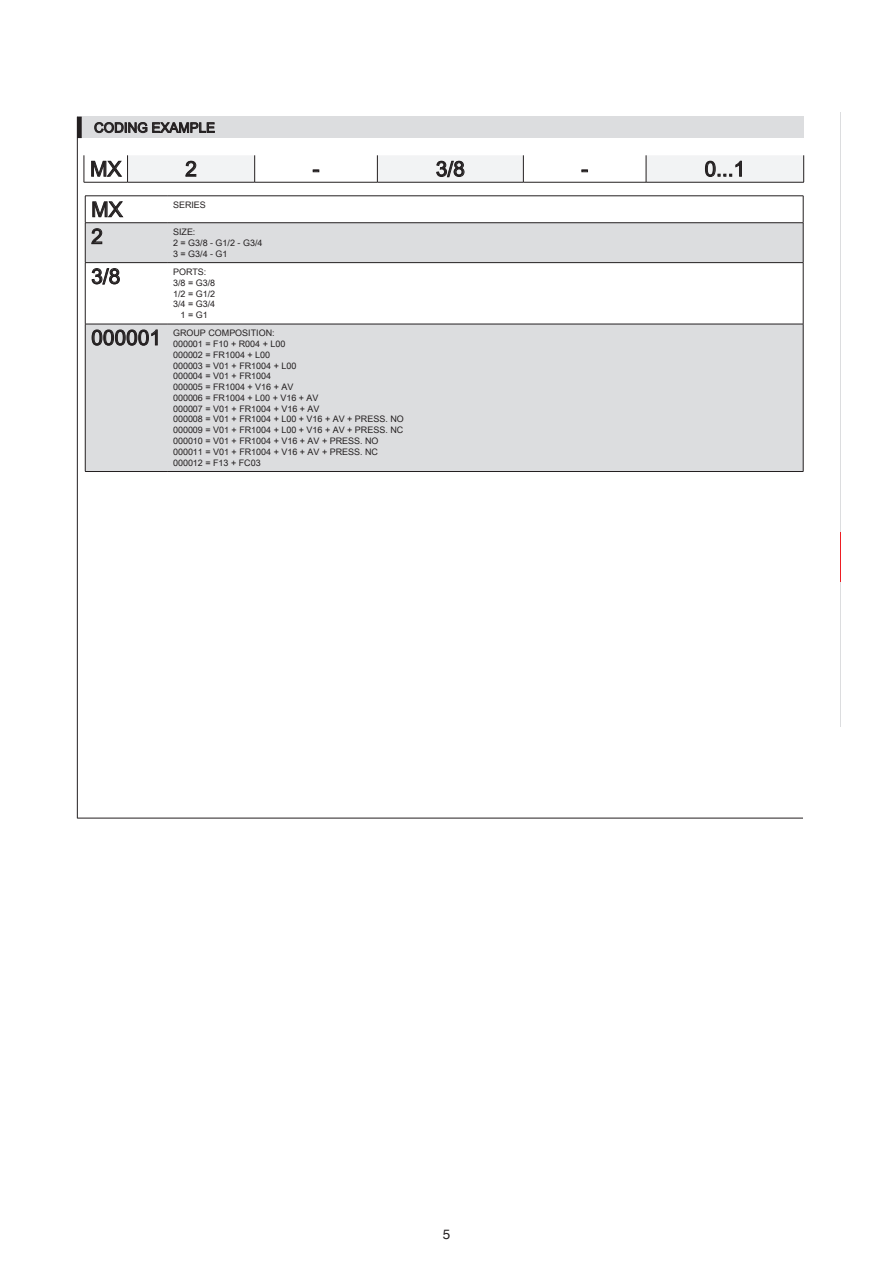
<style>
.page{position:relative;width:893px;height:1263px;background:#fff}
.page>*{position:absolute;margin:0;border:0;box-sizing:border-box;transform-origin:0 0}
.t1{font:20.85px "Arial Unicode MS";color:#231f20}
.t2{font:13.5px "Arial Unicode MS";color:#231f20}
.t3{font:13.5px "Helvetica";color:#231f20}
.t4{font:9px/10.8px "Arial Unicode MS";color:#231f20}
</style>
<div class="page">
<hr style="left:840px;top:113px;width:1px;height:614px;background:#dcdddf">
<hr style="left:840px;top:532px;width:1px;height:50px;background:#ee1d23">
<div style="left:78px;top:117px;width:726px;height:21px;background:#dcdddf"></div>
<svg style="left:94px;top:122px;width:121px;height:12px"></svg>
<svg style="left:86px;top:223px;width:717px;height:248px;fill:#dcdddf"></svg>
<hr style="left:85px;top:196px;width:82px;height:1px;background:#231f20">
<hr style="left:167px;top:196px;width:636px;height:1px;background:#231f20">
<svg style="left:803px;top:196px;width:1px;height:27px"></svg>
<hr style="left:85px;top:222px;width:82px;height:1px;background:#231f20">
<hr style="left:85px;top:223px;width:1px;height:39px;background:#231f20">
<hr style="left:167px;top:222px;width:636px;height:1px;background:#231f20">
<hr style="left:803px;top:223px;width:1px;height:39px;background:#231f20">
<hr style="left:85px;top:262px;width:82px;height:1px;background:#231f20">
<hr style="left:85px;top:263px;width:1px;height:61px;background:#231f20">
<hr style="left:167px;top:262px;width:636px;height:1px;background:#231f20">
<hr style="left:803px;top:263px;width:1px;height:61px;background:#231f20">
<hr style="left:85px;top:324px;width:82px;height:1px;background:#231f20">
<hr style="left:85px;top:324px;width:1px;height:147px;background:#231f20">
<hr style="left:85px;top:471px;width:82px;height:1px;background:#231f20">
<hr style="left:167px;top:324px;width:636px;height:1px;background:#231f20">
<hr style="left:803px;top:324px;width:1px;height:147px;background:#231f20">
<hr style="left:167px;top:471px;width:636px;height:1px;background:#231f20">
<svg style="left:85px;top:196px;width:38px;height:48px"></svg>
<svg style="left:92px;top:268px;width:28px;height:16px"></svg>
<svg style="left:92px;top:329px;width:66px;height:17px"></svg>
<hr style="left:77px;top:818px;width:726px;height:1px;background:#231f20">
<hr style="left:78px;top:117px;width:3px;height:21px;background:#231f20">
<div style="left:77px;top:117px;width:5px;height:21px;border:1px solid #231f20"></div>
<hr style="left:84px;top:182px;width:44px;height:1px;background:#231f20">
<hr style="left:128px;top:182px;width:127px;height:1px;background:#231f20">
<hr style="left:255px;top:182px;width:122px;height:1px;background:#231f20">
<hr style="left:377px;top:182px;width:146px;height:1px;background:#231f20">
<hr style="left:523px;top:182px;width:123px;height:1px;background:#231f20">
<hr style="left:646px;top:182px;width:158px;height:1px;background:#231f20">
<svg style="left:84px;top:155px;width:720px;height:27px"></svg>
<hr style="left:77px;top:117px;width:1px;height:701px;background:#231f20">
<p class="t2" style="left:94px;top:118px;width:123px">CODING EXAMPLE</p>
<p class="t1" style="left:90px;top:154px;width:33px">MX</p>
<p class="t1" style="left:185px;top:154px;width:13px">2</p>
<p class="t1" style="left:313px;top:154px;width:8px">-</p>
<p class="t1" style="left:436px;top:154px;width:31px">3/8</p>
<p class="t1" style="left:581px;top:154px;width:8px">-</p>
<p class="t1" style="left:704px;top:154px;width:42px">0...1</p>
<p class="t1" style="left:91px;top:194px;width:33px">MX</p>
<p class="t4" style="left:173px;top:199px;width:34px">SERIES</p>
<p class="t1" style="left:91px;top:221px;width:13px">2</p>
<p class="t4" style="left:173px;top:226px;width:91px">SIZE:<br>2 = G3/8 - G1/2 - G3/4<br>3 = G3/4 - G1</p>
<p class="t1" style="left:91px;top:261px;width:31px">3/8</p>
<p class="t4" style="left:173px;top:266px;width:35px">PORTS:</p>
<p class="t4" style="left:173px;top:277px;width:44px">3/8 = G3/8</p>
<p class="t4" style="left:173px;top:288px;width:44px">1/2 = G1/2</p>
<p class="t4" style="left:173px;top:298px;width:44px">3/4 = G3/4</p>
<p class="t4" style="left:181px;top:309px;width:29px">1 = G1</p>
<p class="t1" style="left:91px;top:322px;width:71px">000001</p>
<p class="t4" style="left:173px;top:328px;width:232px">GROUP COMPOSITION:<br>000001 = F10 + R004 + L00<br>000002 = FR1004 + L00<br>000003 = V01 + FR1004 + L00<br>000004 = V01 + FR1004<br>000005 = FR1004 + V16 + AV<br>000006 = FR1004 + L00 + V16 + AV<br>000007 = V01 + FR1004 + V16 + AV<br>000008 = V01 + FR1004 + L00 + V16 + AV + PRESS. NO<br>000009 = V01 + FR1004 + L00 + V16 + AV + PRESS. NC<br>000010 = V01 + FR1004 + V16 + AV + PRESS. NO<br>000011 = V01 + FR1004 + V16 + AV + PRESS. NC<br>000012 = F13 + FC03</p>
<h2 class="t3" style="left:443px;top:1225px;width:9px">5</h2>
</div>
